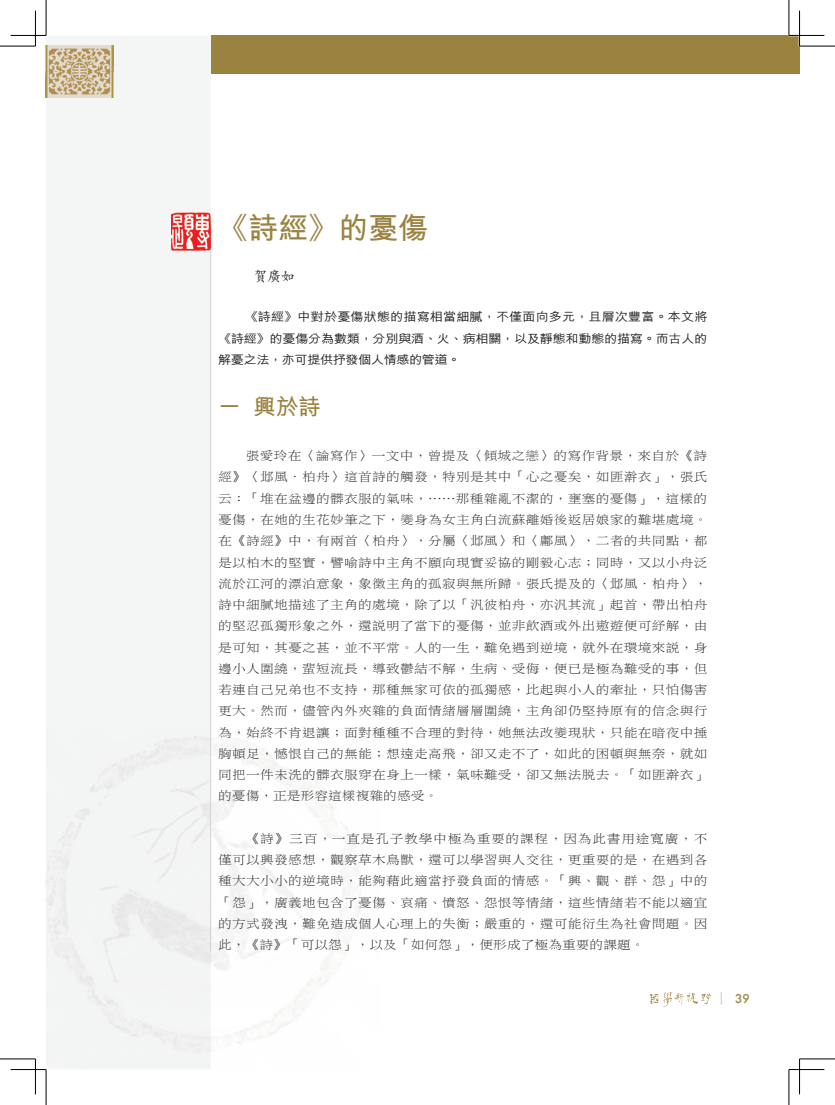
<style>
.page{position:relative;width:835px;height:1105px;background:#fff}
.page>*{position:absolute;margin:0;border:0;box-sizing:border-box;transform-origin:0 0}
.t1{font:700 30px "M Hei HK";color:#9a8341}
.一{font:700 22.5px "M Hei HK";color:#9a8341}
.zuozhe{font:13.75px "DF Kai Shu Std W5";color:#231f20}
.zen_wen{font:12.38px/21.2px "DF Li Song Std W3";letter-spacing:.015em;color:#231f20;text-align:justify;scale:1.11 1}
.you_sm{font:500 11.88px "Futura";color:#9a8341}
.tiyao{font:500 11.75px/21.2px "M Hei HK";letter-spacing:-.02em;color:#231f20;text-align:justify;scale:1.11 1}
.s1{font-family:"DF Li Song Std W3";font-weight:400;font-size:12.5px}
</style>
<div class="page">
<div style="left:46px;top:36px;width:165px;height:1033px;background:#f4f5f5"></div>
<hr style="left:210px;top:213px;width:1px;height:739px;background:#d1d2d4">
<img style="left:171px;top:213px;width:39px;height:38px">
<div style="left:211px;top:35px;width:588px;height:39px;background:#9a8341"></div>
<img style="left:650px;top:992px;width:61px;height:15px">
<img style="left:45px;top:45px;width:68px;height:52px">
<hr style="left:798px;top:11px;width:2px;height:35px;background:#fff">
<hr style="left:0;top:46px;width:35px;height:1px;background:#000">
<hr style="left:799px;top:46px;width:36px;height:1px;background:#000">
<hr style="left:0;top:1058px;width:35px;height:1px;background:#000">
<hr style="left:799px;top:1058px;width:36px;height:1px;background:#000">
<hr style="left:46px;top:0;width:1px;height:35px;background:#000">
<hr style="left:46px;top:1069px;width:1px;height:36px;background:#000">
<hr style="left:788px;top:0;width:1px;height:35px;background:#000">
<hr style="left:788px;top:1069px;width:1px;height:36px;background:#000">
<hr style="left:11px;top:35px;width:35px;height:1px;background:#000">
<hr style="left:789px;top:35px;width:35px;height:1px;background:#000">
<hr style="left:11px;top:1069px;width:35px;height:1px;background:#000">
<hr style="left:789px;top:1069px;width:35px;height:1px;background:#000">
<hr style="left:35px;top:11px;width:1px;height:35px;background:#000">
<hr style="left:35px;top:1059px;width:1px;height:35px;background:#000">
<hr style="left:799px;top:11px;width:1px;height:35px;background:#000">
<hr style="left:799px;top:1059px;width:1px;height:35px;background:#000">
<p class="t1" style="left:218px;top:207px;width:211px">《詩經》的憂傷</p>
<p class="zuozhe" style="left:254px;top:268px;width:43px">賀廣如</p>
<p class="tiyao" style="left:218px;top:305px;width:442px;text-indent:27px">《詩經》中對於憂傷狀態的描寫相當細膩，不僅面向多元，且層次豐富。本文將《詩經》的憂傷分為數類，分別與酒、火、病相關，以及靜態和動態的描寫。而古人的解憂之法，亦可提供抒發個人情感的管道。</p>
<p class="一" style="left:218px;top:391px;width:104px">一 興於詩</p>
<p class="zen_wen" style="left:218px;top:445px;width:442px;text-indent:28px">張愛玲在〈論寫作〉一文中，曾提及〈傾城之戀〉的寫作背景，來自於《詩經》〈邶風．柏舟〉這首詩的觸發，特別是其中「心之憂矣，如匪澣衣」，張氏云：「堆在盆邊的髒衣服的氣味，……那種雜亂不潔的，壅塞的憂傷」，這樣的憂傷，在她的生花妙筆之下，變身為女主角白流蘇離婚後返居娘家的難堪處境。在《詩經》中，有兩首〈柏舟〉，分屬〈邶風〉和〈鄘風〉，二者的共同點，都是以柏木的堅實，譬喻詩中主角不願向現實妥協的剛毅心志；同時，又以小舟泛流於江河的漂泊意象，象徵主角的孤寂與無所歸。張氏提及的〈邶風．柏舟〉，詩中細膩地描述了主角的處境，除了以「汎彼柏舟，亦汎其流」起首，帶出柏舟的堅忍孤獨形象之外，還說明了當下的憂傷，並非飲酒或外出遨遊便可紓解，由是可知，其憂之甚，並不平常。人的一生，難免遇到逆境，就外在環境來說，身邊小人圍繞，蜚短流長，導致鬱結不解，生病、受侮，便已是極為難受的事，但若連自己兄弟也不支持，那種無家可依的孤獨感，比起與小人的牽扯，只怕傷害更大。然而，儘管內外夾雜的負面情緒層層圍繞，主角卻仍堅持原有的信念與行為，始終不肯退讓；面對種種不合理的對待，她無法改變現狀，只能在暗夜中捶胸頓足，憾恨自己的無能；想遠走高飛，卻又走不了，如此的困頓與無奈，就如同把一件未洗的髒衣服穿在身上一樣，氣味難受，卻又無法脫去。「如匪澣衣」的憂傷，正是形容這樣複雜的感受。</p>
<p class="zen_wen" style="left:218px;top:827px;width:442px;text-indent:28px">《詩》三百，一直是孔子教學中極為重要的課程，因為此書用途寬廣，不僅可以興發感想，觀察草木鳥獸，還可以學習與人交往，更重要的是，在遇到各種大大小小的逆境時，能夠藉此適當抒發負面的情感。「興、觀、群、怨」中的「怨」，廣義地包含了憂傷、哀痛、憤怒、怨恨等情緒，這些情緒若不能以適宜的方式發洩，難免造成個人心理上的失衡；嚴重的，還可能衍生為社會問題。因此，《詩》「可以怨」，以及「如何怨」，便形成了極為重要的課題。</p>
<p class="you_sm" style="left:715px;top:991px;width:36px"><span class="s1">│</span> 39</p>
</div>
